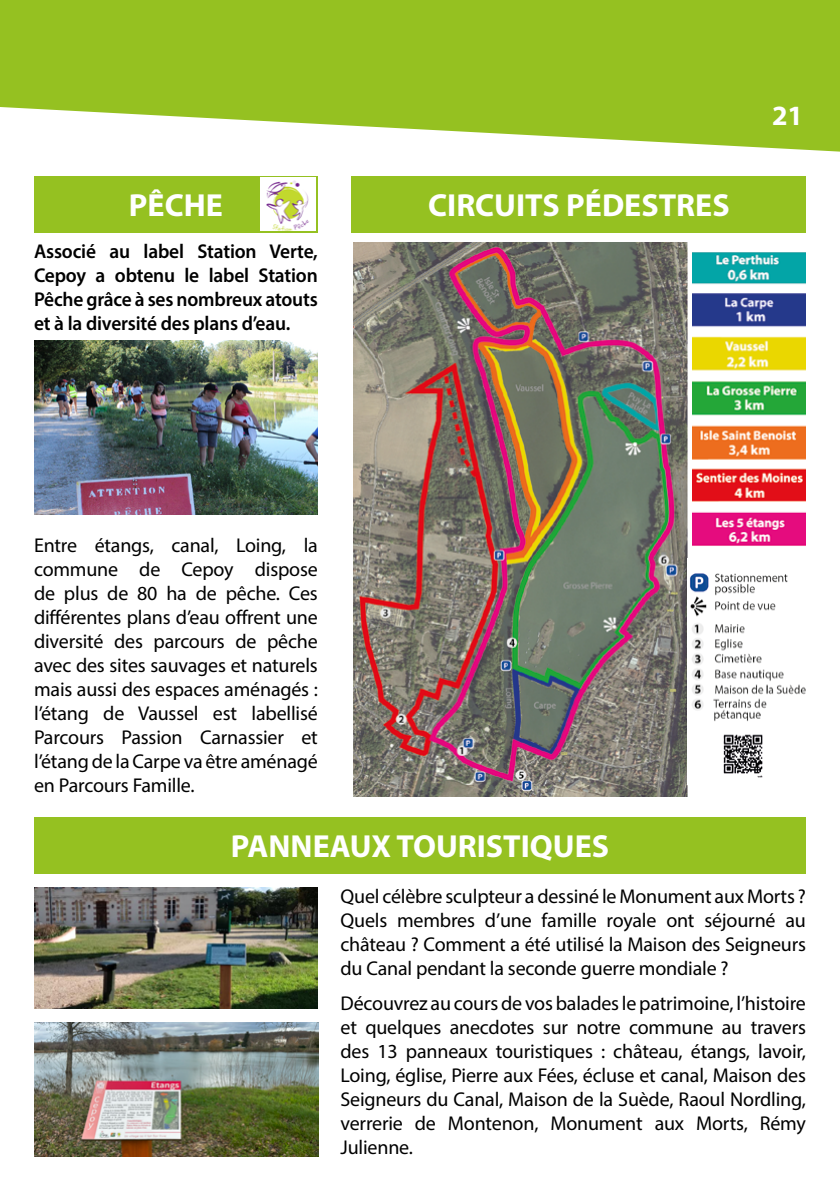
<style>
.page{position:relative;width:840px;height:1191px;background:#fff}
.page>*{position:absolute;margin:0;border:0;box-sizing:border-box;transform-origin:0 0}
.t1{font:700 32px "Myriad Pro";color:#fff}
.t2{font:700 28px "Myriad Pro";color:#fff}
.t3{font:20px/24px "Myriad Pro";letter-spacing:-.01em;color:#000;text-align:justify}
.t4{font:600 20px/24px "Myriad Pro";letter-spacing:-.01em;color:#000;text-align:justify}
</style>
<div class="page">
<svg style="left:0;top:0;width:839px;height:152px;background:#a4ca42"></svg>
<div style="left:351px;top:176px;width:454px;height:56px;background:#95c121"></div>
<img style="left:353px;top:243px;width:334px;height:553px">
<div style="left:34px;top:176px;width:283px;height:56px;background:#95c121"></div>
<img style="left:261px;top:177px;width:55px;height:53px">
<img style="left:34px;top:340px;width:283px;height:175px">
<img style="left:692px;top:253px;width:113px;height:293px">
<img style="left:690px;top:573px;width:115px;height:205px">
<div style="left:34px;top:816px;width:771px;height:57px;background:#95c121"></div>
<img style="left:34px;top:887px;width:283px;height:121px">
<img style="left:34px;top:1022px;width:284px;height:135px">
<h1 class="t1" style="left:129px;top:184px;width:95px">PÊCHE</h1>
<h1 class="t1" style="left:428px;top:184px;width:303px">CIRCUITS PÉDESTRES</h1>
<p class="t4" style="left:34px;top:239px;width:285px">Associé au label Station Verte, Cepoy a obtenu le label Station Pêche grâce à ses nombreux atouts et à la diversité des plans d’eau.</p>
<h2 class="t2" style="left:771px;top:98px;width:32px">21</h2>
<p class="t3" style="left:34px;top:532px;width:285px">Entre étangs, canal, Loing, la commune de Cepoy dispose de plus de 80 ha de pêche. Ces différentes plans d’eau offrent une diversité des parcours de pêche avec des sites sauvages et naturels mais aussi des espaces aménagés : l’étang de Vaussel est labellisé Parcours Passion Carnassier et l’étang de la Carpe va être aménagé en Parcours Famille.</p>
<h1 class="t1" style="left:231px;top:825px;width:379px">PANNEAUX TOURISTIQUES</h1>
<p class="t3" style="left:340px;top:883px;width:466px">Quel célèbre sculpteur a dessiné le Monument aux Morts ?<br>Quels membres d’une famille royale ont séjourné au château ? Comment a été utilisé la Maison des Seigneurs du Canal pendant la seconde guerre mondiale ?</p>
<p class="t3" style="left:340px;top:991px;width:466px">Découvrez au cours de vos balades le patrimoine, l’histoire et quelques anecdotes sur notre commune au travers des 13 panneaux touristiques : château, étangs, lavoir, Loing, église, Pierre aux Fées, écluse et canal, Maison des Seigneurs du Canal, Maison de la Suède, Raoul Nordling, verrerie de Montenon, Monument aux Morts, Rémy Julienne.</p>
</div>
